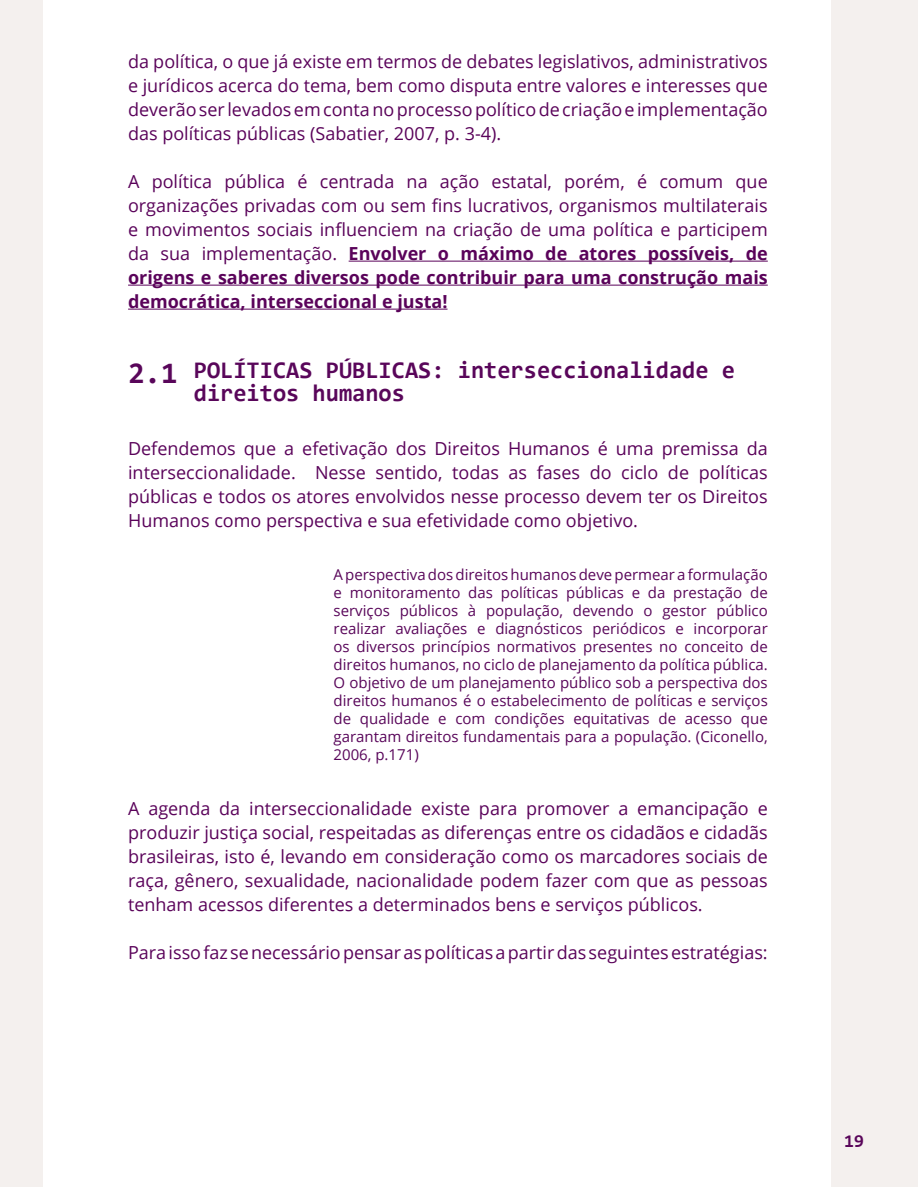
<style>
.page{position:relative;width:918px;height:1188px;background:#fff}
.page>*{position:absolute;margin:0;border:0;box-sizing:border-box;transform-origin:0 0}
.t1{font:700 30px "Consolas";color:#59065a}
.t2{font:700 24px/22.5px "Consolas";color:#59065a}
.t3{font:18px/24px "Open Sans";color:#5a035a;text-align:justify}
.t4{font:700 18px "Consolas";color:#59065a}
.t5{font:15px/18px "Open Sans";color:#59065a;text-align:justify}
.s1{font-weight:700}
</style>
<div class="page">
<div style="left:0;top:0;width:918px;height:1187px;background:#f4f0ee"></div>
<div style="left:43px;top:0;width:788px;height:1188px;background:#fff"></div>
<hr style="left:349px;top:261px;width:419px;height:1px;background:#5a035a">
<hr style="left:128px;top:285px;width:640px;height:1px;background:#5a035a">
<hr style="left:128px;top:309px;width:320px;height:1px;background:#5a035a">
<p class="t3" style="left:128px;top:49px;width:641px">da política, o que já existe em termos de debates legislativos, administrativos e jurídicos acerca do tema, bem como disputa entre valores e interesses que deverão ser levados em conta no processo político de criação e implementação das políticas públicas (Sabatier, 2007, p. 3-4).</p>
<p class="t3" style="left:128px;top:169px;width:641px">A política pública é centrada na ação estatal, porém, é comum que organizações privadas com ou sem fins lucrativos, organismos multilaterais e movimentos sociais influenciem na criação de uma política e participem da sua implementação. <span class="s1">Envolver o máximo de atores possíveis, de origens e saberes diversos pode contribuir para uma construção mais democrática, interseccional e justa!</span></p>
<h1 class="t1" style="left:128px;top:354px;width:51px">2.1</h1>
<h2 class="t2" style="left:194px;top:359px;width:543px">POLÍTICAS PÚBLICAS: interseccionalidade e direitos humanos</h2>
<p class="t3" style="left:128px;top:436px;width:641px">Defendemos que a efetivação dos Direitos Humanos é uma premissa da interseccionalidade. Nesse sentido, todas as fases do ciclo de políticas públicas e todos os atores envolvidos nesse processo devem ter os Direitos Humanos como perspectiva e sua efetividade como objetivo.</p>
<p class="t5" style="left:334px;top:565px;width:436px">A perspectiva dos direitos humanos deve permear a formulação e monitoramento das políticas públicas e da prestação de serviços públicos à população, devendo o gestor público realizar avaliações e diagnósticos periódicos e incorporar os diversos princípios normativos presentes no conceito de direitos humanos, no ciclo de planejamento da política pública.<br>O objetivo de um planejamento público sob a perspectiva dos direitos humanos é o estabelecimento de políticas e serviços de qualidade e com condições equitativas de acesso que garantam direitos fundamentais para a população. (Ciconello, 2006, p.171)</p>
<p class="t3" style="left:128px;top:796px;width:641px">A agenda da interseccionalidade existe para promover a emancipação e produzir justiça social, respeitadas as diferenças entre os cidadãos e cidadãs brasileiras, isto é, levando em consideração como os marcadores sociais de raça, gênero, sexualidade, nacionalidade podem fazer com que as pessoas tenham acessos diferentes a determinados bens e serviços públicos.</p>
<p class="t3" style="left:128px;top:940px;width:641px">Para isso faz se necessário pensar as políticas a partir das seguintes estratégias:</p>
<p class="t4" style="left:844px;top:1130px;width:21px">19</p>
</div>
